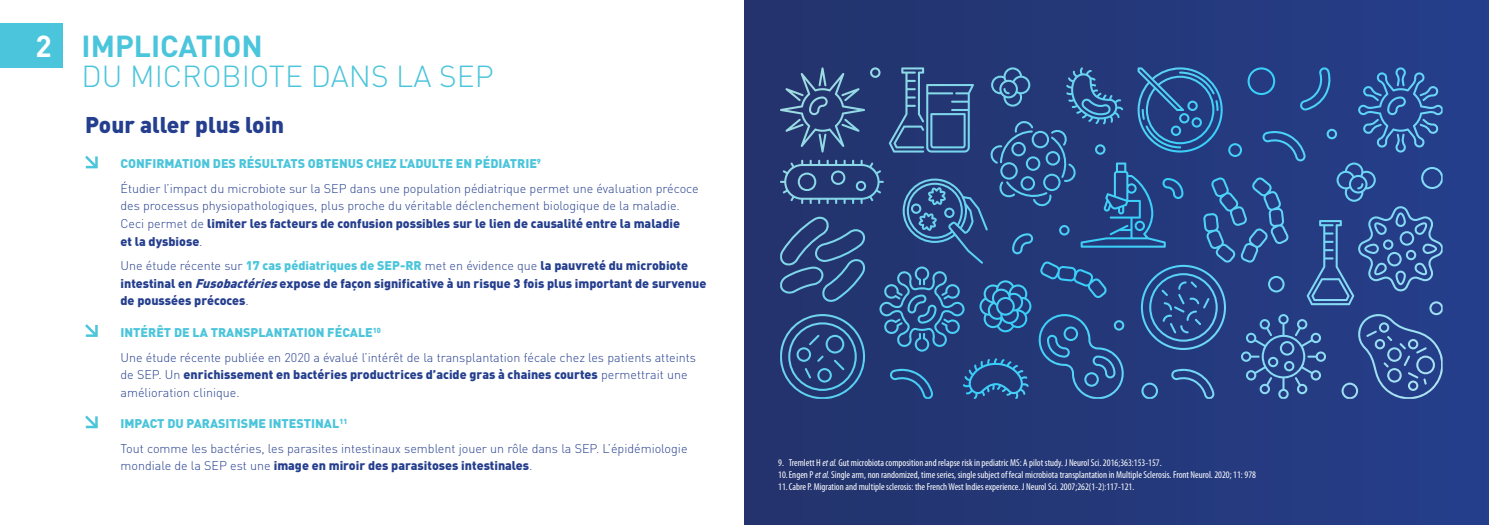
<style>
.page{position:relative;width:1489px;height:525px;background:#fff}
.page>*{position:absolute;margin:0;border:0;box-sizing:border-box;transform-origin:0 0}
.t1{font:300 30px/30px "DIN";color:#4bc5db}
.t2{font:900 22.5px "DIN";color:#253f8e}
.t3{font:300 12.5px/17.5px "DIN";color:#253f8e}
.t4{font:900 12.5px/17.5px "DIN";color:#253f8e}
.t5{font:900 12.5px "DIN";color:#4bc5db}
.t6{font:condensed 10px "Myriad Pro";color:#fff}
.s1{font-weight:700;color:#fff}
.s2{font-weight:700}
.s3{font-weight:900}
.s4{font-weight:300}
.s5{color:#4bc5db}
.s6{font-style:italic}
</style>
<div class="page">
<div style="left:0;top:23px;width:62px;height:44px;background:#4bc5db"></div>
<svg style="left:85px;top:155px;width:13px;height:14px"></svg>
<svg style="left:85px;top:324px;width:13px;height:13px"></svg>
<svg style="left:85px;top:415px;width:13px;height:14px"></svg>
<svg style="left:744px;top:0;width:744px;height:524px;background:#284281"></svg>
<svg style="left:1066px;top:67px;width:339px;height:85px;background:#2a4e8f"></svg>
<p class="t1" style="left:81px;top:31px;width:413px;text-indent:-46px"><span class="s1">2</span> <span class="s2">IMPLICATION<br></span>DU MICROBIOTE DANS LA SEP</p>
<p class="t2" style="left:85px;top:110px;width:201px">Pour aller plus loin</p>
<p class="t5" style="left:120px;top:155px;width:422px">CONFIRMATION DES RÉSULTATS OBTENUS CHEZ L’ADULTE EN PÉDIATRIE<sup>9</sup></p>
<p class="t3" style="left:120px;top:179px;width:579px">Étudier l’impact du microbiote sur la SEP dans une population pédiatrique permet une évaluation précoce des processus physiopathologiques, plus proche du véritable déclenchement biologique de la maladie.<br>Ceci permet de <span class="s3">limiter les facteurs de confusion possibles sur le lien de causalité entre la maladie<br>et la dysbiose</span>.</p>
<p class="t4" style="left:120px;top:256px;width:587px"><span class="s4">Une étude récente sur</span> <span class="s5">17 cas pédiatriques de SEP-RR</span> <span class="s4">met en évidence que</span> la pauvreté du microbiote intestinal en <span class="s6">Fusobactéries</span>expose de façon significative à un risque 3 fois plus important de survenue de poussées précoces<span class="s4">.</span></p>
<p class="t5" style="left:120px;top:324px;width:262px">INTÉRÊT DE LA TRANSPLANTATION FÉCALE<sup>10</sup></p>
<p class="t3" style="left:120px;top:348px;width:577px">Une étude récente publiée en 2020 a évalué l’intérêt de la transplantation fécale chez les patients atteints de SEP. Un <span class="s3">enrichissement en bactéries productrices d’acide gras à chaines courtes</span> permettrait une amélioration clinique.</p>
<p class="t5" style="left:120px;top:415px;width:228px">IMPACT DU PARASITISME INTESTINAL<sup>11</sup></p>
<p class="t3" style="left:120px;top:439px;width:568px">Tout comme les bactéries, les parasites intestinaux semblent jouer un rôle dans la SEP. L’épidémiologie mondiale de la SEP est une <span class="s3">image en miroir des parasitoses intestinales</span>.</p>
<p class="t6" style="left:778px;top:456px;width:385px">9. Tremlett H <span class="s6">et al.</span> Gut microbiota composition and relapse risk in pediatric MS: A pilot study. J Neurol Sci. 2016;363:153-157.</p>
<p class="t6" style="left:778px;top:468px;width:479px">10.Engen P <span class="s6">et al.</span> Single arm, non randomized, time series, single subject of fecal microbiota transplantation in Multiple Sclerosis. Front Neurol. 2020; 11: 978</p>
<p class="t6" style="left:778px;top:480px;width:357px">11.Cabre P. Migration and multiple sclerosis: the French West Indies experience. J Neurol Sci. 2007;262(1-2):117-121.</p>
</div>
